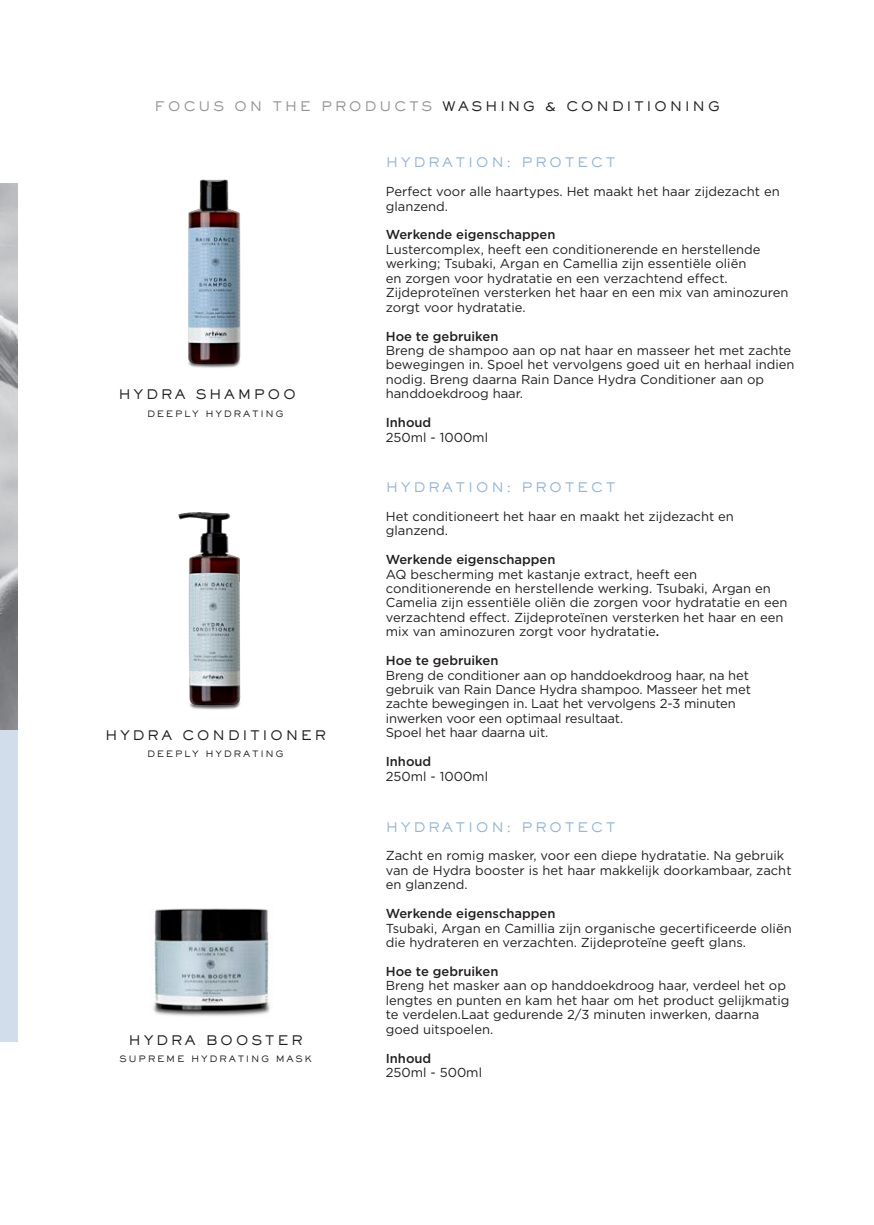
<style>
.page{position:relative;width:874px;height:1225px;background:#fff}
.page>*{position:absolute;margin:0;border:0;box-sizing:border-box;transform-origin:0 0}
.t1{font:13px/14.4px "Gotham";color:#231f20}
.t2{font:500 13px "Gotham";color:#231f20}
.t3{font:500 13px "Sackers Gothic Std";letter-spacing:.2em;color:#231f20}
.t4{font:500 13px "Sackers Gothic Std";letter-spacing:.2em;color:#97b6d4}
.t5{font:500 8.6px "Sackers Gothic Std";letter-spacing:.2em;color:#231f20}
.s1{color:#939598}
.s2{font-weight:500}
</style>
<div class="page">
<div style="left:0;top:729px;width:17px;height:313px;background:#d1ddeb"></div>
<img style="left:0;top:183px;width:17px;height:546px">
<img style="left:188px;top:179px;width:53px;height:189px">
<img style="left:178px;top:512px;width:63px;height:198px">
<img style="left:153px;top:908px;width:117px;height:108px">
<p class="t3" style="left:154px;top:97px;width:566px"><span class="s1">FOCUS ON THE PRODUCTS</span> WASHING &amp; CONDITIONING</p>
<p class="t3" style="left:118px;top:386px;width:179px">HYDRA SHAMPOO</p>
<p class="t5" style="left:147px;top:408px;width:138px">DEEPLY HYDRATING</p>
<p class="t3" style="left:105px;top:726px;width:222px">HYDRA CONDITIONER</p>
<p class="t5" style="left:147px;top:748px;width:138px">DEEPLY HYDRATING</p>
<p class="t3" style="left:128px;top:1031px;width:175px">HYDRA BOOSTER</p>
<p class="t5" style="left:119px;top:1053px;width:193px">SUPREME HYDRATING MASK</p>
<p class="t4" style="left:385px;top:154px;width:231px">HYDRATION: PROTECT</p>
<p class="t1" style="left:385px;top:184px;width:395px">Perfect voor alle haartypes. Het maakt het haar zijdezacht en glanzend.</p>
<p class="t2" style="left:385px;top:226px;width:171px">Werkende eigenschappen</p>
<p class="t1" style="left:385px;top:242px;width:404px">Lustercomplex, heeft een conditionerende en herstellende werking; Tsubaki, Argan en Camellia zijn essentiële oliën<br>en zorgen voor hydratatie en een verzachtend effect.<br>Zijdeproteïnen versterken het haar en een mix van aminozuren zorgt voor hydratatie.</p>
<p class="t2" style="left:385px;top:327px;width:114px">Hoe te gebruiken</p>
<p class="t1" style="left:385px;top:343px;width:410px">Breng de shampoo aan op nat haar en masseer het met zachte bewegingen in. Spoel het vervolgens goed uit en herhaal indien nodig. Breng daarna Rain Dance Hydra Conditioner aan op handdoekdroog haar.</p>
<p class="t2" style="left:385px;top:414px;width:47px">Inhoud</p>
<p class="t1" style="left:385px;top:429px;width:104px">250ml - 1000ml</p>
<p class="t4" style="left:385px;top:478px;width:231px">HYDRATION: PROTECT</p>
<p class="t1" style="left:385px;top:508px;width:349px">Het conditioneert het haar en maakt het zijdezacht en glanzend.</p>
<p class="t2" style="left:385px;top:551px;width:171px">Werkende eigenschappen</p>
<p class="t1" style="left:385px;top:566px;width:403px">AQ bescherming met kastanje extract, heeft een conditionerende en herstellende werking. Tsubaki, Argan en Camelia zijn essentiële oliën die zorgen voor hydratatie en een verzachtend effect. Zijdeproteïnen versterken het haar en een mix van aminozuren zorgt voor hydratatie<span class="s2">.</span></p>
<p class="t2" style="left:385px;top:652px;width:114px">Hoe te gebruiken</p>
<p class="t1" style="left:385px;top:667px;width:366px">Breng de conditioner aan op handdoekdroog haar, na het gebruik van Rain Dance Hydra shampoo. Masseer het met zachte bewegingen in. Laat het vervolgens 2-3 minuten inwerken voor een optimaal resultaat.</p>
<p class="t1" style="left:385px;top:725px;width:164px">Spoel het haar daarna uit.</p>
<p class="t2" style="left:385px;top:753px;width:47px">Inhoud</p>
<p class="t1" style="left:385px;top:768px;width:104px">250ml - 1000ml</p>
<p class="t4" style="left:385px;top:818px;width:231px">HYDRATION: PROTECT</p>
<p class="t1" style="left:385px;top:848px;width:407px">Zacht en romig masker, voor een diepe hydratatie. Na gebruik van de Hydra booster is het haar makkelijk doorkambaar, zacht en glanzend.</p>
<p class="t2" style="left:385px;top:905px;width:171px">Werkende eigenschappen</p>
<p class="t1" style="left:385px;top:920px;width:407px">Tsubaki, Argan en Camillia zijn organische gecertificeerde oliën die hydrateren en verzachten. Zijdeproteïne geeft glans.</p>
<p class="t2" style="left:385px;top:962px;width:114px">Hoe te gebruiken</p>
<p class="t1" style="left:385px;top:978px;width:405px">Breng het masker aan op handdoekdroog haar, verdeel het op lengtes en punten en kam het haar om het product gelijkmatig te verdelen.Laat gedurende 2/3 minuten inwerken, daarna goed uitspoelen.</p>
<p class="t2" style="left:385px;top:1049px;width:47px">Inhoud</p>
<p class="t1" style="left:385px;top:1065px;width:98px">250ml - 500ml</p>
</div>
